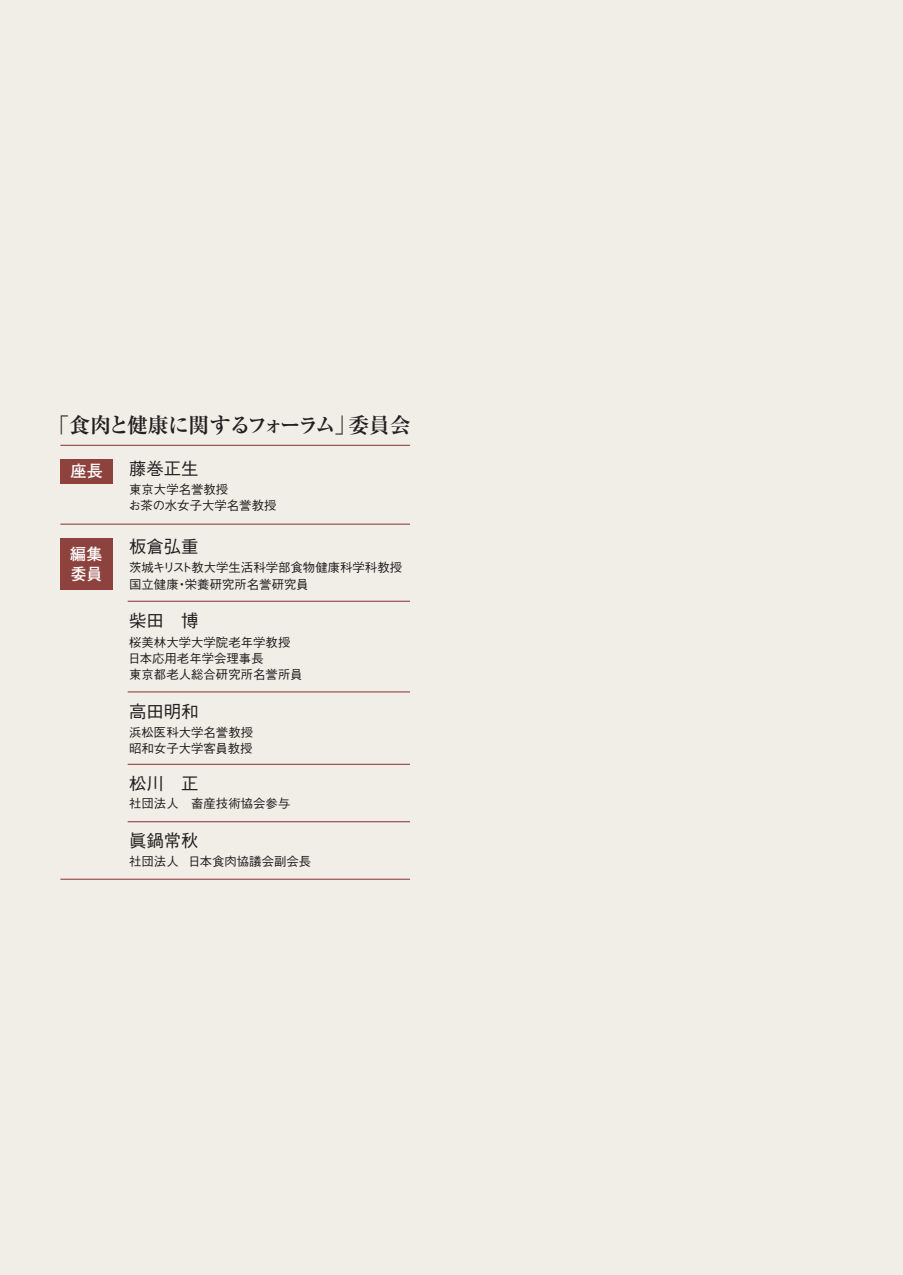
<style>
.page{position:relative;width:903px;height:1275px;background:#f1ede7}
.page>*{position:absolute;margin:0;border:0;box-sizing:border-box;transform-origin:0 0}
.t1{font:700 21px "Ryumin";letter-spacing:-.05em;color:#231f20}
.t2{font:500 17.32px "Gothic BBB";color:#231f20}
.t3{font:700 16.1px/20.5px "Futo Go B101";color:#fff}
.t4{font:500 12.42px/16.1px "Gothic BBB";color:#231f20}
</style>
<div class="page">
<div style="left:60px;top:459px;width:53px;height:24px;background:#8e423e"></div>
<div style="left:60px;top:538px;width:53px;height:51px;background:#8e423e"></div>
<hr style="left:60px;top:445px;width:350px;height:1px;background:#853035">
<hr style="left:60px;top:524px;width:350px;height:1px;background:#853035">
<hr style="left:60px;top:879px;width:350px;height:1px;background:#853035">
<hr style="left:128px;top:821px;width:282px;height:1px;background:#853035">
<hr style="left:128px;top:764px;width:282px;height:1px;background:#853035">
<hr style="left:128px;top:692px;width:282px;height:1px;background:#853035">
<hr style="left:128px;top:601px;width:282px;height:1px;background:#853035">
<h1 class="t1" style="left:48px;top:417px;width:364px">「食肉と健康に関するフォーラム」委員会</h1>
<p class="t3" style="left:70px;top:463px;width:34px">座長</p>
<p class="t3" style="left:70px;top:545px;width:34px">編集委員</p>
<h2 class="t2" style="left:129px;top:462px;width:71px">藤巻正生</h2>
<p class="t4" style="left:129px;top:482px;width:149px">東京大学名誉教授<br>お茶の水女子大学名誉教授</p>
<h2 class="t2" style="left:129px;top:539px;width:71px">板倉弘重</h2>
<p class="t4" style="left:129px;top:561px;width:274px">茨城キリスト教大学生活科学部食物健康科学科教授国立健康・栄養研究所名誉研究員</p>
<h2 class="t2" style="left:129px;top:614px;width:71px">柴田　博</h2>
<p class="t4" style="left:128px;top:636px;width:176px">桜美林大学大学院老年学教授日本応用老年学会理事長<br>東京都老人総合研究所名誉所員</p>
<h2 class="t2" style="left:129px;top:705px;width:71px">高田明和</h2>
<p class="t4" style="left:129px;top:725px;width:126px">浜松医科大学名誉教授昭和女子大学客員教授</p>
<h2 class="t2" style="left:129px;top:777px;width:71px">松川　正</h2>
<p class="t4" style="left:129px;top:797px;width:163px">社団法人　畜産技術協会参与</p>
<h2 class="t2" style="left:129px;top:834px;width:71px">眞鍋常秋</h2>
<p class="t4" style="left:129px;top:855px;width:184px">社団法人 日本食肉協議会副会長</p>
</div>
